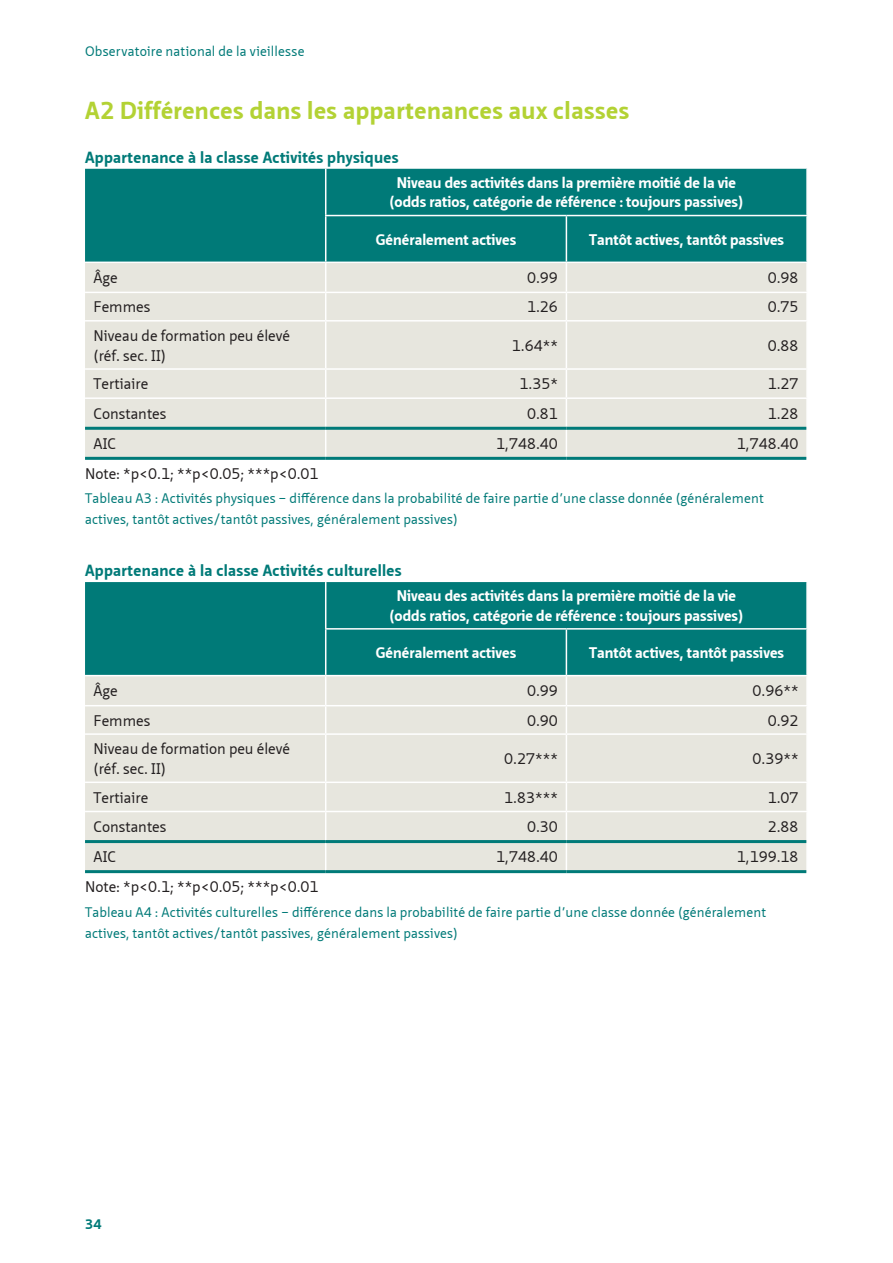
<style>
.page{position:relative;width:893px;height:1263px;background:#fff}
.page>*{position:absolute;margin:0;border:0;box-sizing:border-box;transform-origin:0 0}
.Titel{font:700 24px "Neue Sans Pro";letter-spacing:.02em;color:#b3d234}
._2_Untertitel{font:700 15.75px "Neue Sans Pro";letter-spacing:.02em;color:#007a78}
.Tabelle_Inh__petrol{font:15px/19.8px "Neue Sans Pro";color:#231f20}
.Tabelle_Inh__petrol-2{font:700 15px/19.8px "Neue Sans Pro";color:#fff;text-align:center}
.Legende{font:13.5px/21px "Neue Sans Pro";letter-spacing:.01em;color:#007a78}
.t1{font:700 13.5px "Neue Sans Pro";color:#007a78}
</style>
<div class="page">
<div style="left:85px;top:169px;width:721px;height:93px;background:#007a78"></div>
<div style="left:85px;top:263px;width:721px;height:194px;background:#e7e6de"></div>
<hr style="left:325px;top:169px;width:1px;height:46px;background:#fff">
<hr style="left:325px;top:216px;width:1px;height:46px;background:#fff">
<hr style="left:566px;top:216px;width:1px;height:46px;background:#fff">
<hr style="left:325px;top:215px;width:241px;height:1px;background:#fff">
<hr style="left:566px;top:215px;width:242px;height:1px;background:#fff">
<hr style="left:85px;top:292px;width:241px;height:1px;background:#fff">
<hr style="left:326px;top:292px;width:240px;height:1px;background:#fff">
<svg style="left:325px;top:263px;width:1px;height:57px"></svg>
<hr style="left:566px;top:292px;width:242px;height:1px;background:#fff">
<svg style="left:566px;top:263px;width:1px;height:57px"></svg>
<hr style="left:85px;top:320px;width:241px;height:2px;background:#fff">
<hr style="left:326px;top:320px;width:240px;height:2px;background:#fff">
<hr style="left:325px;top:322px;width:1px;height:46px;background:#fff">
<hr style="left:566px;top:320px;width:242px;height:2px;background:#fff">
<hr style="left:566px;top:322px;width:1px;height:46px;background:#fff">
<hr style="left:85px;top:368px;width:241px;height:2px;background:#fff">
<hr style="left:326px;top:368px;width:240px;height:2px;background:#fff">
<hr style="left:566px;top:368px;width:242px;height:2px;background:#fff">
<hr style="left:85px;top:397px;width:241px;height:2px;background:#fff">
<hr style="left:326px;top:397px;width:240px;height:2px;background:#fff">
<hr style="left:566px;top:397px;width:242px;height:2px;background:#fff">
<svg style="left:325px;top:370px;width:1px;height:87px"></svg>
<svg style="left:566px;top:370px;width:1px;height:87px"></svg>
<hr style="left:85px;top:457px;width:241px;height:3px;background:#007a78">
<hr style="left:326px;top:457px;width:240px;height:3px;background:#007a78">
<hr style="left:566px;top:457px;width:240px;height:3px;background:#007a78">
<hr style="left:85px;top:427px;width:241px;height:3px;background:#007a78">
<hr style="left:326px;top:427px;width:240px;height:3px;background:#007a78">
<hr style="left:566px;top:427px;width:240px;height:3px;background:#007a78">
<div style="left:85px;top:582px;width:721px;height:93px;background:#007a78"></div>
<div style="left:85px;top:676px;width:721px;height:194px;background:#e7e6de"></div>
<hr style="left:325px;top:582px;width:1px;height:46px;background:#fff">
<hr style="left:325px;top:630px;width:1px;height:45px;background:#fff">
<hr style="left:566px;top:630px;width:1px;height:45px;background:#fff">
<hr style="left:85px;top:840px;width:241px;height:3px;background:#007a78">
<hr style="left:85px;top:870px;width:241px;height:3px;background:#007a78">
<hr style="left:325px;top:628px;width:241px;height:2px;background:#fff">
<hr style="left:566px;top:628px;width:242px;height:2px;background:#fff">
<hr style="left:85px;top:705px;width:241px;height:1px;background:#fff">
<hr style="left:326px;top:705px;width:240px;height:1px;background:#fff">
<svg style="left:325px;top:676px;width:1px;height:57px"></svg>
<hr style="left:566px;top:705px;width:242px;height:1px;background:#fff">
<svg style="left:566px;top:676px;width:1px;height:57px"></svg>
<hr style="left:85px;top:733px;width:241px;height:2px;background:#fff">
<hr style="left:326px;top:733px;width:240px;height:2px;background:#fff">
<hr style="left:325px;top:735px;width:1px;height:46px;background:#fff">
<hr style="left:566px;top:733px;width:242px;height:2px;background:#fff">
<hr style="left:566px;top:735px;width:1px;height:46px;background:#fff">
<hr style="left:85px;top:781px;width:241px;height:2px;background:#fff">
<hr style="left:326px;top:781px;width:240px;height:2px;background:#fff">
<hr style="left:566px;top:781px;width:242px;height:2px;background:#fff">
<hr style="left:85px;top:811px;width:241px;height:1px;background:#fff">
<hr style="left:326px;top:811px;width:240px;height:1px;background:#fff">
<svg style="left:325px;top:783px;width:1px;height:87px"></svg>
<hr style="left:566px;top:811px;width:242px;height:1px;background:#fff">
<svg style="left:566px;top:783px;width:1px;height:87px"></svg>
<hr style="left:326px;top:870px;width:240px;height:3px;background:#007a78">
<hr style="left:566px;top:870px;width:240px;height:3px;background:#007a78">
<hr style="left:326px;top:840px;width:240px;height:3px;background:#007a78">
<hr style="left:566px;top:840px;width:240px;height:3px;background:#007a78">
<p class="Legende" style="left:85px;top:41px;width:221px">Observatoire national de la vieillesse</p>
<p class="Titel" style="left:85px;top:95px;width:546px">A2 Différences dans les appartenances aux classes</p>
<p class="_2_Untertitel" style="left:85px;top:147px;width:315px">Appartenance à la classe Activités physiques</p>
<p class="Tabelle_Inh__petrol-2" style="left:389px;top:172px;width:355px">Niveau des activités dans la première moitié de la vie (odds ratios, catégorie de référence : toujours passives)</p>
<p class="Tabelle_Inh__petrol-2" style="left:376px;top:229px;width:142px">Généralement actives</p>
<p class="Tabelle_Inh__petrol-2" style="left:589px;top:229px;width:196px">Tantôt actives, tantôt passives</p>
<p class="Tabelle_Inh__petrol" style="left:94px;top:268px;width:26px">Âge</p>
<p class="Tabelle_Inh__petrol" style="left:527px;top:268px;width:32px">0.99</p>
<p class="Tabelle_Inh__petrol" style="left:768px;top:268px;width:32px">0.98</p>
<p class="Tabelle_Inh__petrol" style="left:94px;top:297px;width:58px">Femmes</p>
<p class="Tabelle_Inh__petrol" style="left:527px;top:297px;width:32px">1.26</p>
<p class="Tabelle_Inh__petrol" style="left:768px;top:297px;width:32px">0.75</p>
<p class="Tabelle_Inh__petrol" style="left:94px;top:325px;width:198px">Niveau de formation peu élevé (réf. sec. II)</p>
<p class="Tabelle_Inh__petrol" style="left:512px;top:335px;width:48px">1.64**</p>
<p class="Tabelle_Inh__petrol" style="left:768px;top:335px;width:32px">0.88</p>
<p class="Tabelle_Inh__petrol" style="left:94px;top:374px;width:56px">Tertiaire</p>
<p class="Tabelle_Inh__petrol" style="left:519px;top:374px;width:40px">1.35*</p>
<p class="Tabelle_Inh__petrol" style="left:768px;top:374px;width:32px">1.27</p>
<p class="Tabelle_Inh__petrol" style="left:94px;top:403px;width:74px">Constantes</p>
<p class="Tabelle_Inh__petrol" style="left:527px;top:403px;width:32px">0.81</p>
<p class="Tabelle_Inh__petrol" style="left:768px;top:403px;width:32px">1.28</p>
<p class="Tabelle_Inh__petrol" style="left:94px;top:434px;width:24px">AIC</p>
<p class="Tabelle_Inh__petrol" style="left:496px;top:434px;width:63px">1,748.40</p>
<p class="Tabelle_Inh__petrol" style="left:737px;top:434px;width:63px">1,748.40</p>
<p class="Tabelle_Inh__petrol" style="left:85px;top:464px;width:235px">Note: *p&lt;0.1; **p&lt;0.05; ***p&lt;0.01</p>
<p class="Legende" style="left:85px;top:488px;width:680px">Tableau A3 : Activités physiques – différence dans la probabilité de faire partie d’une classe donnée (généralement actives, tantôt actives/tantôt passives, généralement passives)</p>
<p class="_2_Untertitel" style="left:85px;top:560px;width:318px">Appartenance à la classe Activités culturelles</p>
<p class="Tabelle_Inh__petrol-2" style="left:389px;top:585px;width:355px">Niveau des activités dans la première moitié de la vie (odds ratios, catégorie de référence : toujours passives)</p>
<p class="Tabelle_Inh__petrol-2" style="left:376px;top:642px;width:142px">Généralement actives</p>
<p class="Tabelle_Inh__petrol-2" style="left:589px;top:642px;width:196px">Tantôt actives, tantôt passives</p>
<p class="Tabelle_Inh__petrol" style="left:94px;top:681px;width:26px">Âge</p>
<p class="Tabelle_Inh__petrol" style="left:527px;top:681px;width:32px">0.99</p>
<p class="Tabelle_Inh__petrol" style="left:752px;top:681px;width:48px">0.96**</p>
<p class="Tabelle_Inh__petrol" style="left:94px;top:710px;width:58px">Femmes</p>
<p class="Tabelle_Inh__petrol" style="left:527px;top:710px;width:32px">0.90</p>
<p class="Tabelle_Inh__petrol" style="left:768px;top:710px;width:32px">0.92</p>
<p class="Tabelle_Inh__petrol" style="left:94px;top:738px;width:198px">Niveau de formation peu élevé (réf. sec. II)</p>
<p class="Tabelle_Inh__petrol" style="left:504px;top:748px;width:55px">0.27***</p>
<p class="Tabelle_Inh__petrol" style="left:752px;top:748px;width:48px">0.39**</p>
<p class="Tabelle_Inh__petrol" style="left:94px;top:787px;width:56px">Tertiaire</p>
<p class="Tabelle_Inh__petrol" style="left:504px;top:787px;width:55px">1.83***</p>
<p class="Tabelle_Inh__petrol" style="left:768px;top:787px;width:32px">1.07</p>
<p class="Tabelle_Inh__petrol" style="left:94px;top:817px;width:74px">Constantes</p>
<p class="Tabelle_Inh__petrol" style="left:527px;top:817px;width:32px">0.30</p>
<p class="Tabelle_Inh__petrol" style="left:768px;top:817px;width:32px">2.88</p>
<p class="Tabelle_Inh__petrol" style="left:94px;top:847px;width:24px">AIC</p>
<p class="Tabelle_Inh__petrol" style="left:496px;top:847px;width:63px">1,748.40</p>
<p class="Tabelle_Inh__petrol" style="left:737px;top:847px;width:63px">1,199.18</p>
<p class="Tabelle_Inh__petrol" style="left:85px;top:877px;width:235px">Note: *p&lt;0.1; **p&lt;0.05; ***p&lt;0.01</p>
<p class="Legende" style="left:85px;top:901px;width:683px">Tableau A4 : Activités culturelles – différence dans la probabilité de faire partie d’une classe donnée (généralement actives, tantôt actives/tantôt passives, généralement passives)</p>
<p class="t1" style="left:85px;top:1215px;width:18px">34</p>
</div>
